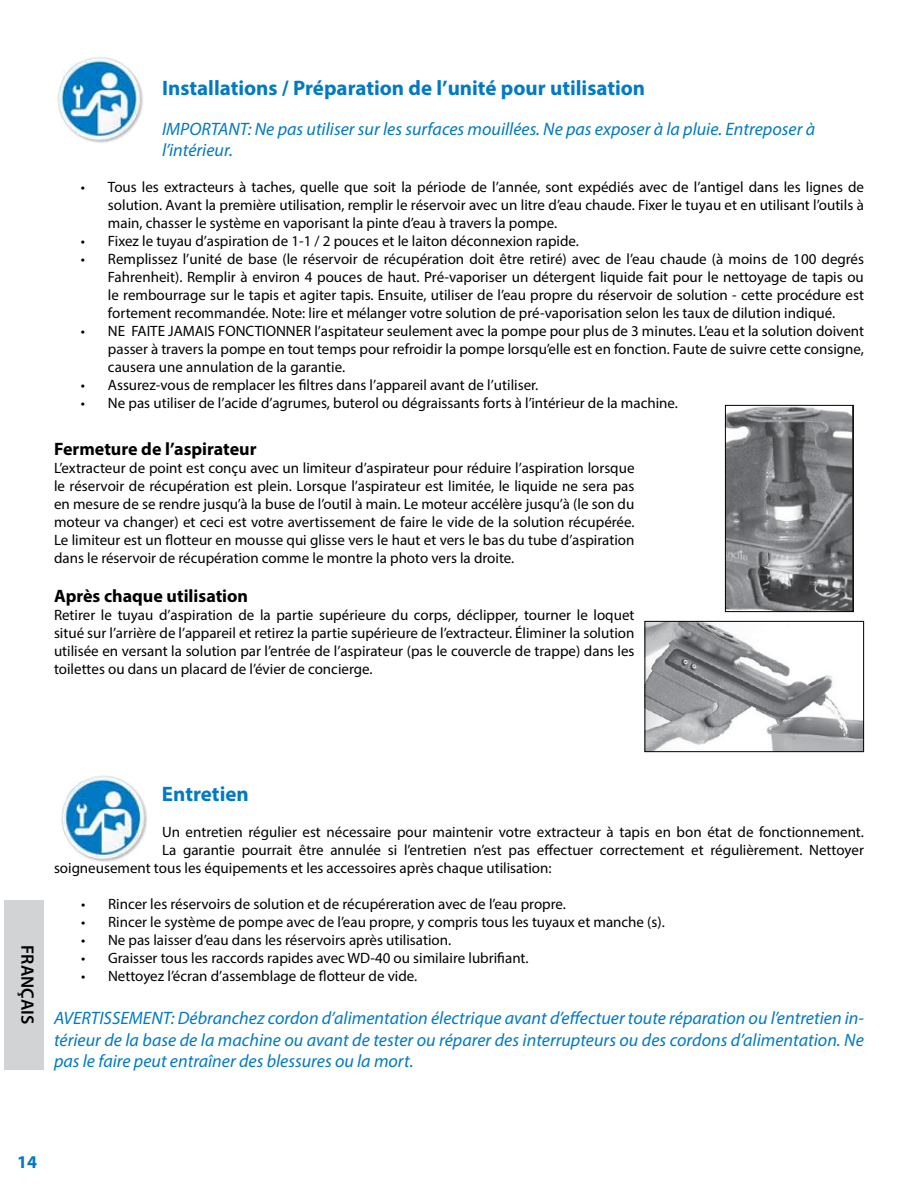
<style>
.page{position:relative;width:918px;height:1188px;background:#fff}
.page>*{position:absolute;margin:0;border:0;box-sizing:border-box;transform-origin:0 0}
.t1{font:700 21px "Myriad Pro";color:#007ac2}
.t2{font:italic 18px/21.6px "Myriad Pro";color:#007ac2}
.t3{font:700 18px "Myriad Pro";color:#000}
.t4{font:600 18px "Myriad Pro";color:#000}
.t5{font:700 18px "Myriad Pro";color:#0079c1}
.t6{font:15px/18px "Myriad Pro";color:#000;text-align:justify}
</style>
<div class="page">
<div style="left:4px;top:901px;width:40px;height:169px;background:#d1d3d4"></div>
<img style="left:58px;top:57px;width:85px;height:86px">
<img style="left:61px;top:776px;width:86px;height:86px">
<img style="left:727px;top:407px;width:125px;height:203px">
<div style="left:725px;top:405px;width:129px;height:207px;border:1px solid #000"></div>
<img style="left:647px;top:623px;width:215px;height:127px">
<div style="left:645px;top:621px;width:219px;height:131px;border:1px solid #000"></div>
<h1 class="t1" style="left:162px;top:74px;width:485px">Installations / Préparation de l’unité pour utilisation</h1>
<p class="t2" style="left:162px;top:118px;width:655px">IMPORTANT: Ne pas utiliser sur les surfaces mouillées. Ne pas exposer à la pluie. Entreposer à l’intérieur.</p>
<p class="t6" style="left:108px;top:178px;width:758px;text-indent:-27px">• Tous les extracteurs à taches, quelle que soit la période de l’année, sont expédiés avec de l’antigel dans les lignes de solution. Avant la première utilisation, remplir le réservoir avec un litre d’eau chaude. Fixer le tuyau et en utilisant l’outils à main, chasser le système en vaporisant la pinte d’eau à travers la pompe.</p>
<p class="t6" style="left:81px;top:232px;width:499px">• Fixez le tuyau d’aspiration de 1-1 / 2 pouces et le laiton déconnexion rapide.</p>
<p class="t6" style="left:108px;top:250px;width:758px;text-indent:-27px">• Remplissez l’unité de base (le réservoir de récupération doit être retiré) avec de l’eau chaude (à moins de 100 degrés Fahrenheit). Remplir à environ 4 pouces de haut. Pré-vaporiser un détergent liquide fait pour le nettoyage de tapis ou le rembourrage sur le tapis et agiter tapis. Ensuite, utiliser de l’eau propre du réservoir de solution - cette procédure est fortement recommandée. Note: lire et mélanger votre solution de pré-vaporisation selon les taux de dilution indiqué.</p>
<p class="t6" style="left:108px;top:322px;width:758px;text-indent:-27px">• NE FAITE JAMAIS FONCTIONNER l’aspitateur seulement avec la pompe pour plus de 3 minutes. L’eau et la solution doivent passer à travers la pompe en tout temps pour refroidir la pompe lorsqu’elle est en fonction. Faute de suivre cette consigne, causera une annulation de la garantie.</p>
<p class="t6" style="left:81px;top:376px;width:459px">• Assurez-vous de remplacer les filtres dans l’appareil avant de l’utiliser.</p>
<p class="t6" style="left:81px;top:394px;width:599px">• Ne pas utiliser de l’acide d’agrumes, buterol ou dégraissants forts à l’intérieur de la machine.</p>
<p class="t3" style="left:54px;top:437px;width:204px">Fermeture de l’aspirateur</p>
<p class="t6" style="left:54px;top:458px;width:582px">L’extracteur de point est conçu avec un limiteur d’aspirateur pour réduire l’aspiration lorsque le réservoir de récupération est plein. Lorsque l’aspirateur est limitée, le liquide ne sera pas en mesure de se rendre jusqu’à la buse de l’outil à main. Le moteur accélère jusqu’à (le son du moteur va changer) et ceci est votre avertissement de faire le vide de la solution récupérée.<br>Le limiteur est un flotteur en mousse qui glisse vers le haut et vers le bas du tube d’aspiration dans le réservoir de récupération comme le montre la photo vers la droite.</p>
<p class="t3" style="left:54px;top:584px;width:196px">Après chaque utilisation</p>
<p class="t6" style="left:54px;top:606px;width:582px">Retirer le tuyau d’aspiration de la partie supérieure du corps, déclipper, tourner le loquet situé sur l’arrière de l’appareil et retirez la partie supérieure de l’extracteur. Éliminer la solution utilisée en versant la solution par l’entrée de l’aspirateur (pas le couvercle de trappe) dans les toilettes ou dans un placard de l’évier de concierge.</p>
<p class="t4" style="left:39px;top:945px;width:81px;rotate:90deg">FRANÇAIS</p>
<h1 class="t1" style="left:162px;top:780px;width:88px">Entretien</h1>
<p class="t6" style="left:162px;top:823px;width:703px">Un entretien régulier est nécessaire pour maintenir votre extracteur à tapis en bon état de fonctionnement.</p>
<p class="t6" style="left:162px;top:841px;width:703px">La garantie pourrait être annulée si l’entretien n’est pas effectuer correctement et régulièrement. Nettoyer</p>
<p class="t6" style="left:54px;top:859px;width:499px">soigneusement tous les équipements et les accessoires après chaque utilisation:</p>
<p class="t6" style="left:81px;top:895px;width:487px">• Rincer les réservoirs de solution et de récupéreration avec de l’eau propre.</p>
<p class="t6" style="left:81px;top:913px;width:585px">• Rincer le système de pompe avec de l’eau propre, y compris tous les tuyaux et manche (s).</p>
<p class="t6" style="left:81px;top:931px;width:372px">• Ne pas laisser d’eau dans les réservoirs après utilisation.</p>
<p class="t6" style="left:81px;top:949px;width:449px">• Graisser tous les raccords rapides avec WD-40 ou similaire lubrifiant.</p>
<p class="t6" style="left:81px;top:967px;width:338px">• Nettoyez l’écran d’assemblage de flotteur de vide.</p>
<p class="t2" style="left:54px;top:1007px;width:812px;text-align:justify">AVERTISSEMENT: Débranchez cordon d’alimentation électrique avant d’effectuer toute réparation ou l’entretien in&shy;térieur de la base de la machine ou avant de tester ou réparer des interrupteurs ou des cordons d’alimentation. Ne pas le faire peut entraîner des blessures ou la mort.</p>
<p class="t5" style="left:17px;top:1150px;width:21px">14</p>
</div>
